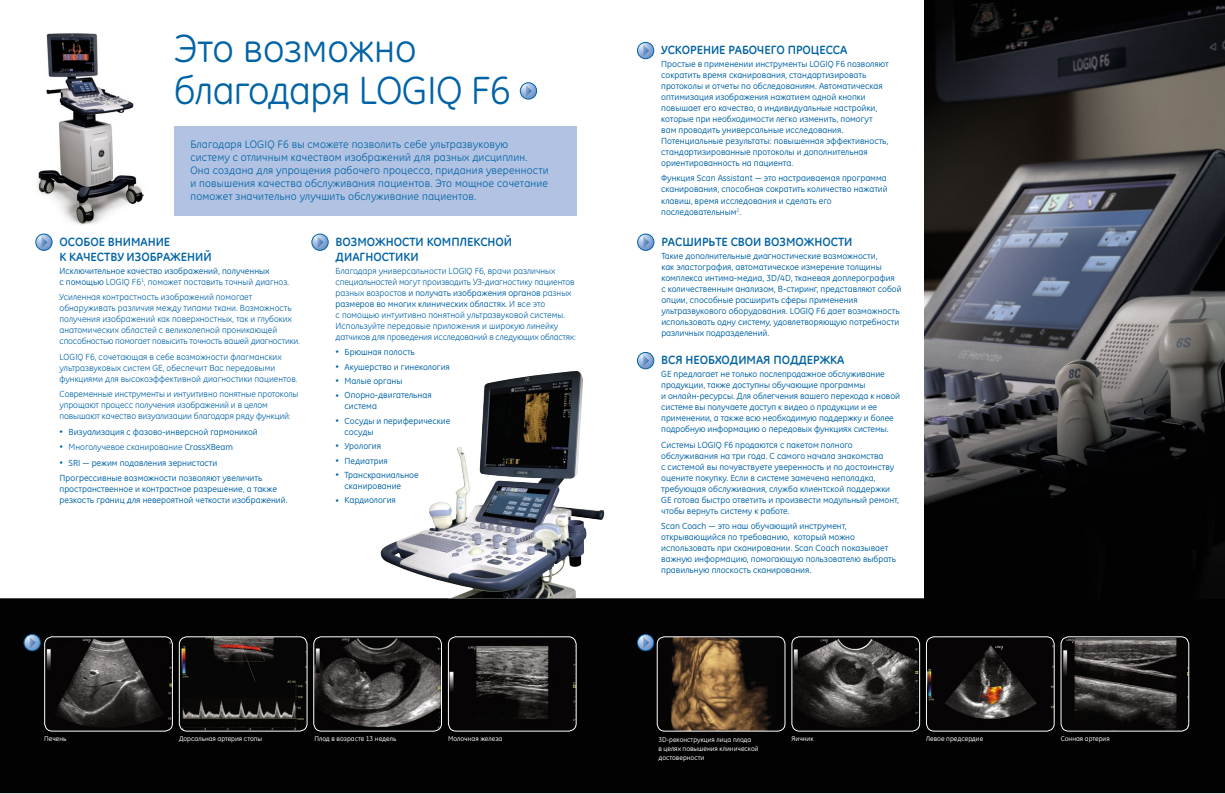
<style>
.page{position:relative;width:1225px;height:794px;background:#fff}
.page>*{position:absolute;margin:0;border:0;box-sizing:border-box;transform-origin:0 0}
.t1{font:40px/42.8px "GE Inspira Cyr";letter-spacing:-.015em;color:#0063a6}
.t2{font:700 12px/15px "GE Inspira";color:#0063a6}
.t3{font:11px/13px "GE Inspira Cyr";letter-spacing:.015em;color:#0063a6}
.t4{font:9px/11px "GE Inspira Book Cyr";color:#0063a6}
.t5{font:9px/11px "GE Inspira Cyr";color:#0063a6}
.t6{font:7px/9px "GE Inspira Book Cyr";color:#fff}
.s1{font-family:"GE Inspira Book Cyr"}
.s2{font-size:7.5px}
.s3{font-family:"GE Inspira Book Cyr";font-size:7.5px}
.s4{font-family:"GE Inspira Cyr"}
</style>
<div class="page">
<div style="left:0;top:598px;width:1225px;height:195px;background:#020202"></div>
<img style="left:924px;top:0;width:301px;height:598px">
<img style="left:37px;top:33px;width:107px;height:192px">
<img style="left:381px;top:371px;width:223px;height:227px">
<div style="left:174px;top:126px;width:402px;height:89px;background:#b1c2e2"></div>
<img style="left:45px;top:637px;width:127px;height:94px">
<div style="left:44px;top:636px;width:129px;height:95px;border:1px solid #fff;border-radius:8px"></div>
<img style="left:448px;top:637px;width:128px;height:94px">
<div style="left:448px;top:636px;width:128px;height:95px;border:1px solid #fff;border-radius:8px"></div>
<img style="left:314px;top:637px;width:127px;height:94px">
<div style="left:313px;top:636px;width:129px;height:95px;border:1px solid #fff;border-radius:8px"></div>
<img style="left:657px;top:637px;width:128px;height:94px">
<div style="left:657px;top:636px;width:128px;height:95px;border:1px solid #fff;border-radius:8px"></div>
<img style="left:179px;top:637px;width:128px;height:94px">
<div style="left:179px;top:636px;width:128px;height:95px;border:1px solid #fff;border-radius:8px"></div>
<img style="left:792px;top:637px;width:126px;height:94px">
<div style="left:791px;top:636px;width:129px;height:95px;border:1px solid #fff;border-radius:8px"></div>
<img style="left:926px;top:637px;width:128px;height:94px">
<div style="left:926px;top:636px;width:128px;height:95px;border:1px solid #fff;border-radius:8px"></div>
<img style="left:1061px;top:637px;width:127px;height:94px">
<div style="left:1060px;top:636px;width:129px;height:95px;border:1px solid #fff;border-radius:8px"></div>
<svg style="left:24px;top:634px;width:16px;height:17px"></svg>
<div style="left:24px;top:634px;width:16px;height:17px;border:1px solid #0063a6;border-radius:50%"></div>
<svg style="left:30px;top:636px;width:6px;height:12px"></svg>
<svg style="left:637px;top:634px;width:17px;height:17px"></svg>
<div style="left:637px;top:634px;width:17px;height:17px;border:1px solid #0063a6;border-radius:50%"></div>
<svg style="left:643px;top:636px;width:6px;height:12px"></svg>
<svg style="left:36px;top:234px;width:16px;height:16px"></svg>
<div style="left:36px;top:234px;width:16px;height:16px;border:1px solid #0063a6;border-radius:50%"></div>
<svg style="left:41px;top:236px;width:6px;height:12px"></svg>
<svg style="left:312px;top:234px;width:16px;height:16px"></svg>
<div style="left:312px;top:234px;width:16px;height:16px;border:1px solid #0063a6;border-radius:50%"></div>
<svg style="left:317px;top:236px;width:6px;height:12px"></svg>
<svg style="left:520px;top:83px;width:16px;height:16px"></svg>
<div style="left:520px;top:83px;width:17px;height:16px;border:1px solid #0063a6;border-radius:50%"></div>
<svg style="left:526px;top:85px;width:6px;height:12px"></svg>
<svg style="left:637px;top:42px;width:17px;height:17px"></svg>
<div style="left:637px;top:42px;width:17px;height:17px;border:1px solid #0063a6;border-radius:50%"></div>
<svg style="left:643px;top:44px;width:6px;height:13px"></svg>
<svg style="left:637px;top:352px;width:17px;height:17px"></svg>
<div style="left:637px;top:352px;width:17px;height:17px;border:1px solid #0063a6;border-radius:50%"></div>
<svg style="left:643px;top:354px;width:6px;height:13px"></svg>
<svg style="left:637px;top:234px;width:17px;height:16px"></svg>
<div style="left:637px;top:234px;width:17px;height:16px;border:1px solid #0063a6;border-radius:50%"></div>
<svg style="left:643px;top:236px;width:6px;height:12px"></svg>
<h1 class="t1" style="left:174px;top:26px;width:338px">Это возможно благодаря LOGIQ F6</h1>
<p class="t3" style="left:190px;top:137px;width:360px">Благодаря LOGIQ F6 вы сможете позволить себе ультразвуковую систему с отличным качеством изображений для разных дисциплин.<br>Она создана для упрощения рабочего процесса, придания уверенности и повышения качества обслуживания пациентов. Это мощное сочетание поможет значительно улучшить обслуживание пациентов.</p>
<h2 class="t2" style="left:60px;top:234px;width:154px">ОСОБОЕ ВНИМАНИЕ<br>К КАЧЕСТВУ ИЗОБРАЖЕНИЙ</h2>
<p class="t4" style="left:60px;top:265px;width:211px">Исключительное качество изображений, полученных</p>
<p class="t5" style="left:60px;top:274px;width:231px;line-height:15.5px"><span class="s1">с помощью</span> LOGIQ F6<sup>1</sup>, поможет поставить точный диагноз.<br>Усиленная контрастность изображений помогает</p>
<p class="t5" style="left:60px;top:302px;width:242px">обнаруживать различия между типами ткани. Возможность получения изображений как поверхностных, так и глубоких анатомических областей с великолепной проникающей способностью помогает повысить точность вашей диагностики.</p>
<p class="t5" style="left:60px;top:351px;width:240px">LOGIQ F6, сочетающая в себе возможности флагманских ультразвуковых систем GE, обеспечит Вас передовыми функциями для высокоэффективной диагностики пациентов.</p>
<p class="t5" style="left:60px;top:388px;width:240px">Современные инструменты и интуитивно понятные протоколы упрощают процесс получения изображений и в целом повышают качество визуализации благодаря ряду функций:</p>
<p class="t4" style="left:60px;top:426px;width:200px"><span class="s2">•</span> Визуализация с фазово-инверсной гармоникой</p>
<p class="t5" style="left:60px;top:441px;width:175px"><span class="s3">•</span> Многолучевое сканирование <span class="s1">CrossXBeam</span></p>
<p class="t4" style="left:60px;top:455px;width:204px;line-height:15.5px"><span class="s2">•</span> SRI — режим подавления зернистости<br>Прогрессивные возможности позволяют увеличить</p>
<p class="t4" style="left:60px;top:483px;width:230px">пространственное и контрастное разрешение, а также резкость границ для невероятной четкости изображений.</p>
<h2 class="t2" style="left:336px;top:234px;width:178px">ВОЗМОЖНОСТИ КОМПЛЕКСНОЙ<br>ДИАГНОСТИКИ</h2>
<p class="t5" style="left:336px;top:265px;width:240px">Благодаря универсальности LOGIQ F6, врачи различных специальностей могут производить УЗ-диагностику пациентов</p>
<p class="t4" style="left:336px;top:287px;width:237px"><span class="s4">разных возростов</span> и получать изображения органов <span class="s4">разных </span>размеров во многих клинических областях. <span class="s4">И все это</span></p>
<p class="t5" style="left:336px;top:309px;width:242px">с помощью интуитивно понятной ультразвуковой системы.<br>Используйте передовые приложения и широкую линейку датчиков для проведения исследований в следующих областях:</p>
<p class="t4" style="left:336px;top:346px;width:81px"><span class="s2">•</span> Брюшная полость</p>
<p class="t4" style="left:336px;top:361px;width:116px"><span class="s2">•</span> Акушерство и гинекология</p>
<p class="t4" style="left:336px;top:375px;width:68px"><span class="s2">•</span> Малые органы</p>
<p class="t4" style="left:345px;top:390px;width:88px;text-indent:-9px"><span class="s2">•</span> Опорно-двигательная система</p>
<p class="t4" style="left:345px;top:415px;width:107px;text-indent:-9px"><span class="s2">•</span> Сосуды и периферические сосуды</p>
<p class="t4" style="left:336px;top:440px;width:47px"><span class="s2">•</span> Урология</p>
<p class="t4" style="left:336px;top:455px;width:54px"><span class="s2">•</span> Педиатрия</p>
<p class="t4" style="left:345px;top:469px;width:75px;text-indent:-9px"><span class="s2">•</span> Транскраниальное сканирование</p>
<p class="t4" style="left:336px;top:495px;width:62px"><span class="s2">•</span> Кардиология</p>
<h2 class="t2" style="left:661px;top:43px;width:188px">УСКОРЕНИЕ РАБОЧЕГО ПРОЦЕССА</h2>
<p class="t4" style="left:661px;top:58px;width:229px">Простые в применении инструменты LOGIQ F6 позволяют сократить время сканирования, стандартизировать протоколы и отчеты по обследованиям. Автоматическая оптимизация изображения нажатием одной кнопки повышает его качество, а индивидуальные настройки, которые при необходимости легко изменить, помогут вам проводить универсальные исследования.<br>Потенциальные результаты: повышенная эффективность, стандартизированные протоколы и дополнительная ориентированность на пациента.</p>
<p class="t4" style="left:661px;top:173px;width:228px">Функция Scan Assistant — это настраиваемая программа сканирования, способная сократить количество нажатий клавиш, время исследования и сделать его последовательным<sup>2</sup>.</p>
<h2 class="t2" style="left:661px;top:234px;width:193px">РАСШИРЬТЕ СВОИ ВОЗМОЖНОСТИ</h2>
<p class="t4" style="left:661px;top:250px;width:242px">Такие дополнительные диагностические возможности,<br>как эластография, автоматическое измерение толщины комплекса интима-медиа, 3D/4D, тканевая доплерография<br>с количественным анализом, B-стиринг, представляют собой опции, способные расширить сферы применения ультразвукового оборудования. LOGIQ F6 дает возможность использовать одну систему, удовлетворяющую потребности различных подразделений.</p>
<h2 class="t2" style="left:661px;top:352px;width:185px">ВСЯ НЕОБХОДИМАЯ ПОДДЕРЖКА</h2>
<p class="t4" style="left:661px;top:368px;width:240px">GE предлагает не только послепродажное обслуживание продукции, также доступны обучающие программы<br>и онлайн-ресурсы. Для облегчения вашего перехода к новой системе вы получаете доступ к видео о продукции и ее применении, а также всю необходимую поддержку и более подробную информацию о передовых функциях системы.</p>
<p class="t4" style="left:661px;top:439px;width:239px">Системы LOGIQ F6 продаются с пакетом полного обслуживания на три года. С самого начала знакомства<br>с системой вы почувствуете уверенность и по достоинству оцените покупку. Если в системе замечена неполадка, требующая обслуживания, служба клиентской поддержки GE готова быстро ответить и произвести модульный ремонт, чтобы вернуть систему к работе.</p>
<p class="t4" style="left:661px;top:520px;width:236px">Scan Coach — это наш обучающий инструмент, открывающийся по требованию, который можно использовать при сканировании. Scan Coach показывает важную информацию, помогающую пользователю выбрать правильную плоскость сканирования.</p>
<p class="t6" style="left:44px;top:734px;width:24px">Печень</p>
<p class="t6" style="left:314px;top:734px;width:83px">Плод в возрасте 13 недель</p>
<p class="t6" style="left:658px;top:735px;width:94px">3D-реконструкция лица плода</p>
<p class="t6" style="left:926px;top:734px;width:59px">Левое предсердие</p>
<p class="t6" style="left:1060px;top:734px;width:50px">Сонная артерия</p>
<p class="t6" style="left:658px;top:744px;width:102px">в целях повышения клинической достоверности</p>
<p class="t6" style="left:179px;top:734px;width:85px">Дорсальная артерия стопы</p>
<p class="t6" style="left:448px;top:734px;width:56px">Молочная железа</p>
<p class="t6" style="left:791px;top:734px;width:23px">Яичник</p>
</div>
